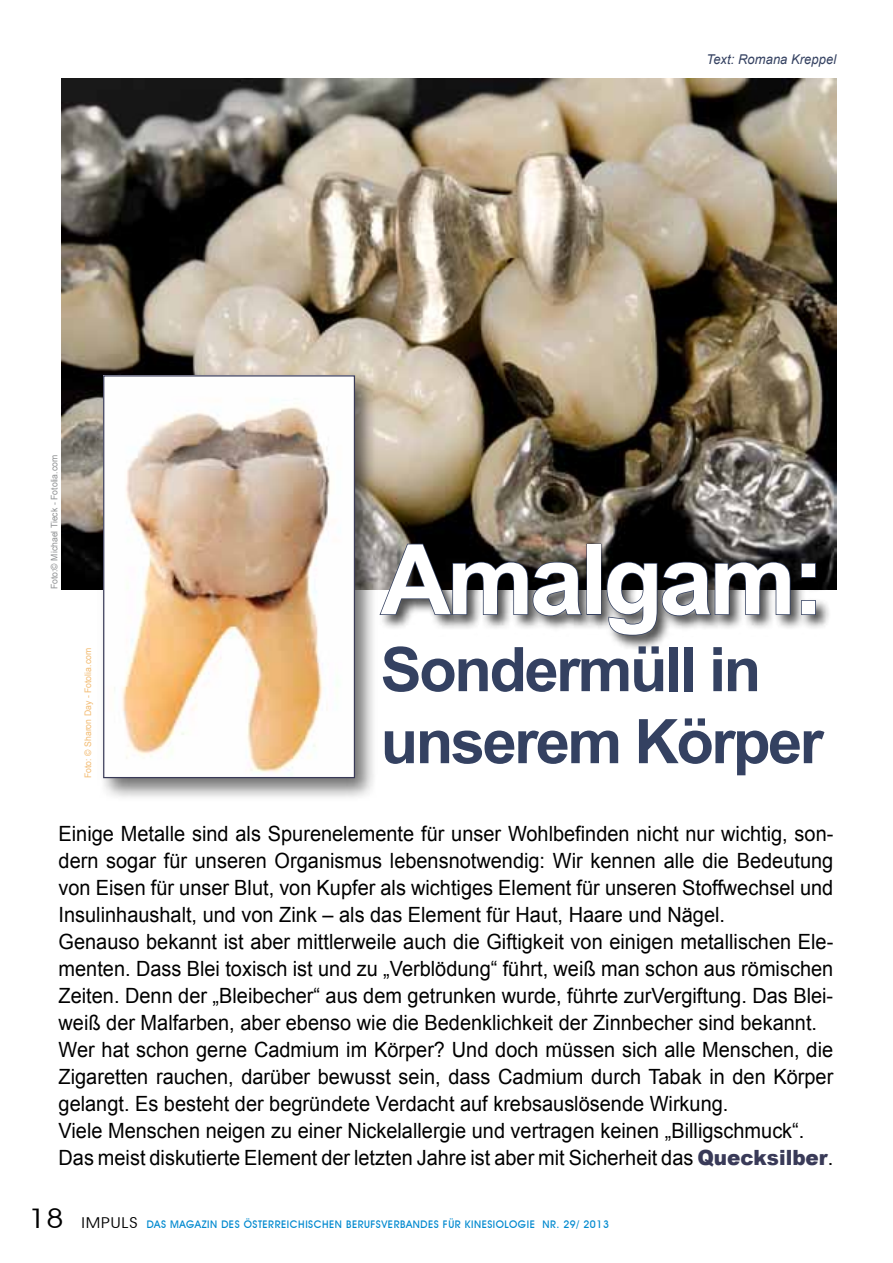
<style>
.page{position:relative;width:893px;height:1263px;background:#fff}
.page>*{position:absolute;margin:0;border:0;box-sizing:border-box;transform-origin:0 0}
.t1{font:700 97.5px "Arial";letter-spacing:-.04em;color:#fff}
.t2{font:700 61.5px/72px "Arial";letter-spacing:-.04em;color:#344161}
.t3{font:21px/27px "Arial";color:#000;scale:.95 1}
.t4{font:italic 13.5px "Arial";letter-spacing:.005em;color:#344161;scale:.96 1}
.t5{font:500 10.5px "Avant Garde IT Cby BT";letter-spacing:.05em;color:#0089cf}
.t6{font:9px "Arial";letter-spacing:.005em;color:#8e9092;scale:.96 1}
.t7{font:9px "Arial";letter-spacing:.005em;color:#f2ba70;scale:.96 1}
.s1{font-weight:900;color:#393a58}
.s2{font-weight:400;font-size:27px;color:#000}
.s3{font-weight:400;font-size:15px;color:#000}
</style>
<div class="page">
<img style="left:62px;top:78px;width:774px;height:511px">
<div style="left:378px;top:540px;width:453px;height:110px;background:#000;opacity:.7"></div>
<svg style="left:378px;top:542px;width:205px;height:75px;background:#535253"></svg>
<div style="left:586px;top:544px;width:15px;height:71px;border:2px solid #344161"></div>
<svg style="left:606px;top:561px;width:185px;height:75px;background:#686a6d"></svg>
<svg style="left:800px;top:562px;width:17px;height:54px"></svg>
<div style="left:98px;top:370px;width:280px;height:431px;background:#000;opacity:.55"></div>
<img style="left:105px;top:377px;width:248px;height:399px">
<div style="left:103px;top:375px;width:252px;height:403px;border:1px solid #393a58"></div>
<p class="t6" style="left:48px;top:589px;width:142px;rotate:-90deg">Foto:© Michael Tieck - Fotolia.com</p>
<p class="t7" style="left:82px;top:778px;width:137px;rotate:-90deg">Foto: © Sharon Day - Fotolia.com</p>
<p class="t4" style="left:707px;top:51px;width:137px">Text: Romana Kreppel</p>
<h1 class="t1" style="left:381px;top:515px;width:446px">Amalgam:</h1>
<h2 class="t2" style="left:381px;top:635px;width:445px">Sondermüll in unserem Körper</h2>
<p class="t3" style="left:59px;top:821px;width:817px">Einige Metalle sind als Spurenelemente für unser Wohlbefinden nicht nur wichtig, son&shy;dern sogar für unseren Organismus lebensnotwendig: Wir kennen alle die Bedeutung von Eisen für unser Blut, von Kupfer als wichtiges Element für unseren Stoffwechsel und Insulinhaushalt, und von Zink – als das Element für Haut, Haare und Nägel.<br>Genauso bekannt ist aber mittlerweile auch die Giftigkeit von einigen metallischen Ele&shy;menten. Dass Blei toxisch ist und zu „Verblödung“ führt, weiß man schon aus römischen Zeiten. Denn der „Bleibecher“ aus dem getrunken wurde, führte zurVergiftung. Das Blei&shy;weiß der Malfarben, aber ebenso wie die Bedenklichkeit der Zinnbecher sind bekannt.<br>Wer hat schon gerne Cadmium im Körper? Und doch müssen sich alle Menschen, die Zigaretten rauchen, darüber bewusst sein, dass Cadmium durch Tabak in den Körper gelangt. Es besteht der begründete Verdacht auf krebsauslösende Wirkung.<br>Viele Menschen neigen zu einer Nickelallergie und vertragen keinen „Billigschmuck“.<br>Das meist diskutierte Element der letzten Jahre ist aber mit Sicherheit das <span class="s1">Quecksilber</span>.</p>
<p class="t5" style="left:28px;top:1218px;width:582px"><span class="s2">18</span> <span class="s3">IMPULS</span> DAS MAGAZIN DES ÖSTERREICHISCHEN BERUFSVERBANDES FÜR KINESIOLOGIE NR. 29/ 2013</p>
</div>
